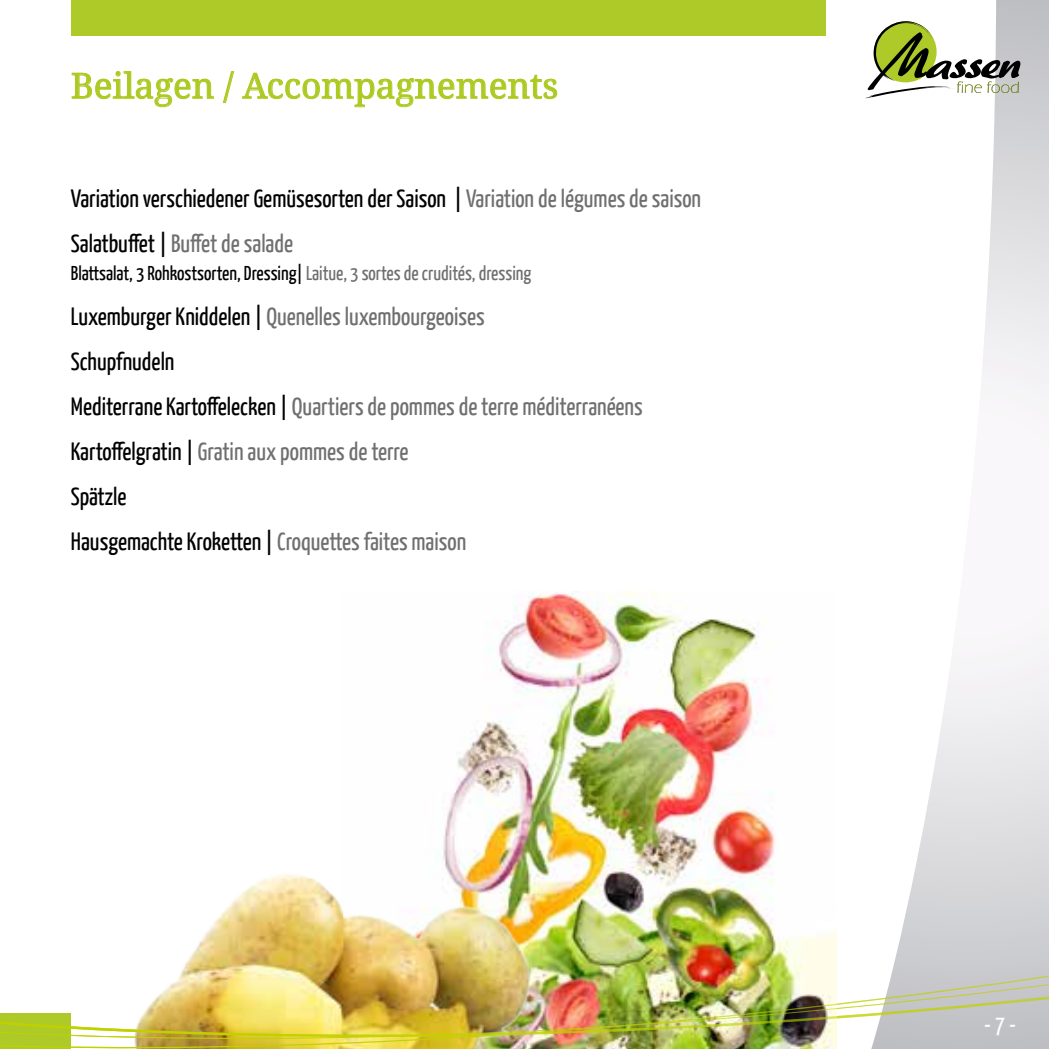
<style>
.page{position:relative;width:1049px;height:1049px;background:#fff}
.page>*{position:absolute;margin:0;border:0;box-sizing:border-box;transform-origin:0 0}
.t1{font:35px "Droid Serif";color:#acca21}
.t2{font:25px/45px "Yanone Kaffeesatz";color:#706f6f}
.t3{font:25px/45px "Yanone Kaffeesatz";color:#000}
.t4{font:25px "Yanone Kaffeesatz";color:#fff}
.t5{font:20px "Yanone Kaffeesatz";color:#000}
.s1{color:#706f6f}
.s2{color:#000}
</style>
<div class="page">
<div style="left:71px;top:0;width:755px;height:36px;background:#adca28"></div>
<svg style="left:981px;top:0;width:68px;height:409px"></svg>
<svg style="left:865px;top:21px;width:155px;height:78px"></svg>
<img style="left:514px;top:592px;width:251px;height:32px">
<svg style="left:71px;top:71px;width:143px;height:37px"></svg>
<svg style="left:223px;top:71px;width:12px;height:33px"></svg>
<svg style="left:242px;top:72px;width:316px;height:36px"></svg>
<svg style="left:489px;top:624px;width:560px;height:50px"></svg>
<img style="left:486px;top:674px;width:563px;height:50px">
<img style="left:0;top:724px;width:1049px;height:325px">
<h1 class="t1" style="left:71px;top:66px;width:489px">Beilagen / Accompagnements</h1>
<p class="t3" style="left:71px;top:175px;width:632px">Variation verschiedener Gemüsesorten der Saison | <span class="s1">Variation de légumes de saison<br></span>Salatbuffet | <span class="s1">Buffet de salade</span></p>
<p class="t5" style="left:71px;top:261px;width:462px">Blattsalat, 3 Rohkostsorten, Dressing| <span class="s1">Laitue, 3 sortes de crudités, dressing</span></p>
<p class="t2" style="left:71px;top:293px;width:573px"><span class="s2">Luxemburger Kniddelen |</span> Quenelles luxembourgeoises<br><span class="s2">Schupfnudeln<br>Mediterrane Kartoffelecken |</span> Quartiers de pommes de terre méditerranéens <span class="s2">Kartoffelgratin |</span> Gratin aux pommes de terre<br><span class="s2">Spätzle<br>Hausgemachte Kroketten |</span> Croquettes faites maison</p>
<p class="t4" style="left:984px;top:1009px;width:34px">- 7 -</p>
</div>
